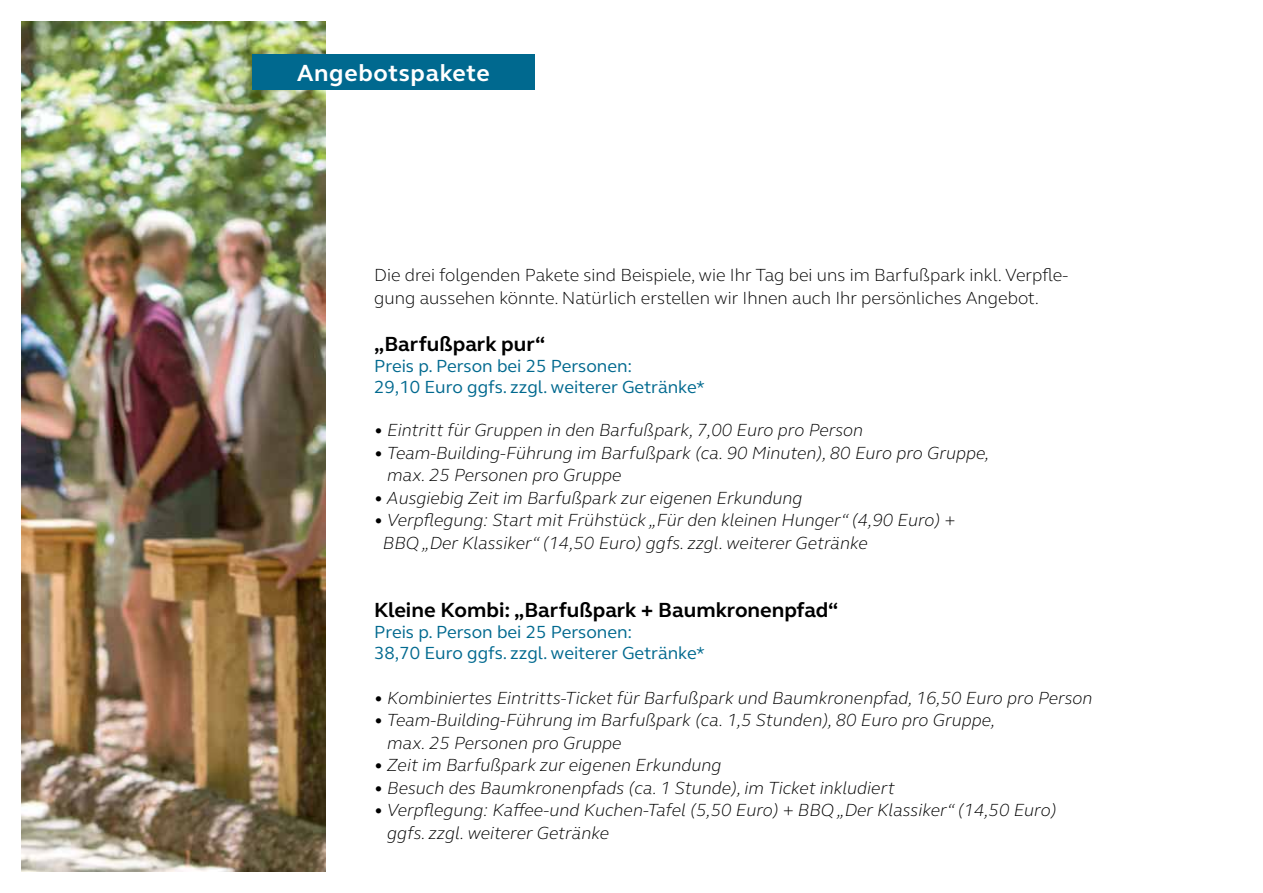
<style>
.page{position:relative;width:1263px;height:893px;background:#fff}
.page>*{position:absolute;margin:0;border:0;box-sizing:border-box;transform-origin:0 0}
.t1{font:700 24px "FS Elliot";letter-spacing:.03em;color:#fff}
.t2{font:700 21px "FS Elliot";color:#000}
.t3{font:italic 300 18px/22.5px "FS Elliot";color:#000}
.t4{font:300 18px/22.5px "FS Elliot";color:#000}
.t5{font:18px/21px "FS Elliot";color:#00698f}
</style>
<div class="page">
<img style="left:21px;top:21px;width:304px;height:851px">
<div style="left:252px;top:54px;width:283px;height:35px;background:#00698f"></div>
<h1 class="t1" style="left:297px;top:56px;width:194px">Angebotspakete</h1>
<p class="t4" style="left:374px;top:263px;width:696px">Die drei folgenden Pakete sind Beispiele, wie Ihr Tag bei uns im Barfußpark inkl. Verpfle&shy;gung aussehen könnte. Natürlich erstellen wir Ihnen auch Ihr persönliches Angebot.</p>
<p class="t2" style="left:374px;top:329px;width:173px">„Barfußpark pur“</p>
<p class="t5" style="left:374px;top:354px;width:332px">Preis p. Person bei 25 Personen:<br>29,10 Euro ggfs. zzgl. weiterer Getränke*</p>
<p class="t3" style="left:374px;top:418px;width:491px">• Eintritt für Gruppen in den Barfußpark, 7,00 Euro pro Person</p>
<p class="t3" style="left:387px;top:441px;width:604px;text-indent:-13px">• Team-Building-Führung im Barfußpark (ca. 90 Minuten), 80 Euro pro Gruppe, max. 25 Personen pro Gruppe</p>
<p class="t3" style="left:374px;top:486px;width:430px">• Ausgiebig Zeit im Barfußpark zur eigenen Erkundung</p>
<p class="t3" style="left:383px;top:508px;width:574px;text-indent:-9px">• Verpflegung: Start mit Frühstück „Für den kleinen Hunger“ (4,90 Euro) +<br>BBQ „Der Klassiker“ (14,50 Euro) ggfs. zzgl. weiterer Getränke</p>
<p class="t2" style="left:374px;top:596px;width:466px">Kleine Kombi: „Barfußpark + Baumkronenpfad“</p>
<p class="t5" style="left:374px;top:621px;width:332px">Preis p. Person bei 25 Personen:<br>38,70 Euro ggfs. zzgl. weiterer Getränke*</p>
<p class="t3" style="left:374px;top:686px;width:720px">• Kombiniertes Eintritts-Ticket für Barfußpark und Baumkronenpfad, 16,50 Euro pro Person</p>
<p class="t3" style="left:387px;top:709px;width:610px;text-indent:-13px">• Team-Building-Führung im Barfußpark (ca. 1,5 Stunden), 80 Euro pro Gruppe, max. 25 Personen pro Gruppe</p>
<p class="t3" style="left:374px;top:754px;width:349px">• Zeit im Barfußpark zur eigenen Erkundung</p>
<p class="t3" style="left:374px;top:776px;width:522px">• Besuch des Baumkronenpfads (ca. 1 Stunde), im Ticket inkludiert</p>
<p class="t3" style="left:387px;top:799px;width:671px;text-indent:-13px">• Verpflegung: Kaffee-und Kuchen-Tafel (5,50 Euro) + BBQ „Der Klassiker“ (14,50 Euro) ggfs. zzgl. weiterer Getränke</p>
</div>
